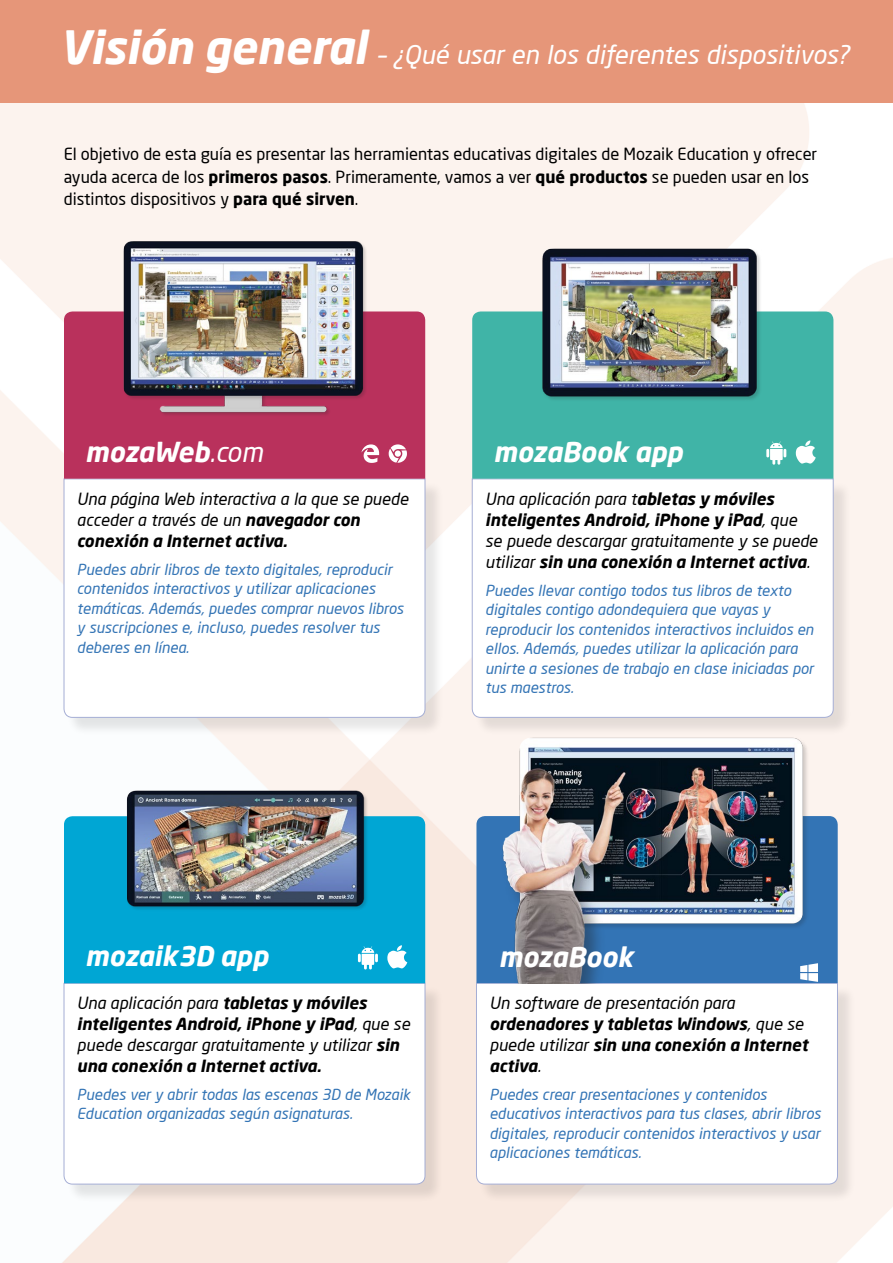
<style>
.page{position:relative;width:893px;height:1263px;background:#fff}
.page>*{position:absolute;margin:0;border:0;box-sizing:border-box;transform-origin:0 0}
.t1{font:italic 700 27px "Neo Sans Pro";color:#fff}
.t2{font:italic 25.5px "Neo Sans Pro";color:#fff}
.t3{font:italic 700 16.5px/21px "Neo Sans Pro";color:#000}
.t4{font:16.5px/22.5px "Neo Sans Pro";color:#000}
.t5{font:italic 16.5px/21px "Neo Sans Pro";color:#000}
.t6{font:italic 15px/19.5px "Neo Sans Pro";color:#3374b5}
.s1{font-weight:700;font-size:45px}
.s2{font-weight:700}
.s3{font-weight:400}
</style>
<div class="page">
<div style="left:0;top:0;width:893px;height:102px;background:#e69679"></div>
<div style="left:66px;top:481px;width:378px;height:255px;background:#000;opacity:.1"></div>
<svg style="left:64px;top:479px;width:361px;height:239px"></svg>
<div style="left:66px;top:985px;width:378px;height:218px;background:#000;opacity:.1"></div>
<svg style="left:64px;top:983px;width:361px;height:201px"></svg>
<div style="left:474px;top:481px;width:378px;height:255px;background:#000;opacity:.1"></div>
<svg style="left:472px;top:478px;width:362px;height:240px"></svg>
<div style="left:478px;top:985px;width:378px;height:218px;background:#000;opacity:.1"></div>
<svg style="left:476px;top:983px;width:362px;height:201px"></svg>
<div style="left:64px;top:311px;width:361px;height:168px;background:#b9315c"></div>
<div style="left:64px;top:816px;width:361px;height:167px;background:#00a6d4"></div>
<div style="left:472px;top:311px;width:361px;height:168px;background:#40b4a7"></div>
<div style="left:476px;top:816px;width:362px;height:167px;background:#3374b5"></div>
<svg style="left:387px;top:945px;width:20px;height:23px"></svg>
<svg style="left:796px;top:440px;width:20px;height:24px"></svg>
<svg style="left:358px;top:946px;width:20px;height:23px"></svg>
<svg style="left:766px;top:441px;width:20px;height:24px"></svg>
<svg style="left:813px;top:963px;width:5px;height:19px"></svg>
<svg style="left:389px;top:444px;width:18px;height:19px"></svg>
<svg style="left:361px;top:444px;width:18px;height:19px"></svg>
<img style="left:494px;top:236px;width:307px;height:180px">
<img style="left:101px;top:755px;width:279px;height:173px">
<img style="left:113px;top:235px;width:268px;height:191px">
<img style="left:486px;top:731px;width:327px;height:252px">
<h2 class="t2" style="left:59px;top:39px;width:792px"><span class="s1">Visión general</span> – ¿Qué usar en los diferentes dispositivos?</h2>
<p class="t4" style="left:64px;top:143px;width:755px">El objetivo de esta guía es presentar las herramientas educativas digitales de Mozaik Education y ofrecer ayuda acerca de los <span class="s2">primeros pasos</span>. Primeramente, vamos a ver <span class="s2">qué productos</span> se pueden usar en los distintos dispositivos y <span class="s2">para qué sirven</span>.</p>
<h1 class="t1" style="left:85px;top:434px;width:179px">mozaWeb<span class="s3">.com</span></h1>
<p class="t5" style="left:77px;top:488px;width:333px">Una página Web interactiva a la que se puede acceder a través de un <span class="s2">navegador con conexión a Internet activa.</span></p>
<p class="t6" style="left:77px;top:559px;width:328px">Puedes abrir libros de texto digitales, reproducir contenidos interactivos y utilizar aplicaciones temáticas. Además, puedes comprar nuevos libros y suscripciones e, incluso, puedes resolver tus deberes en línea.</p>
<h1 class="t1" style="left:493px;top:434px;width:191px">mozaBook app</h1>
<p class="t3" style="left:485px;top:487px;width:334px"><span class="s3">Una aplicación para t</span>abletas y móviles inteligentes Android, iPhone y iPad<span class="s3">, que se puede descargar gratuitamente y se puede utilizar</span> sin una conexión a Internet activa<span class="s3">.</span></p>
<p class="t6" style="left:485px;top:580px;width:330px">Puedes llevar contigo todos tus libros de texto digitales contigo adondequiera que vayas y reproducir los contenidos interactivos incluidos en ellos. Además, puedes utilizar la aplicación para unirte a sesiones de trabajo en clase iniciadas por tus maestros.</p>
<h1 class="t1" style="left:85px;top:939px;width:184px">mozaik3D app</h1>
<p class="t3" style="left:77px;top:992px;width:334px"><span class="s3">Una aplicación para</span> tabletas y móviles inteligentes Android, iPhone y iPad<span class="s3">, que se puede descargar gratuitamente y utilizar</span> sin una conexión a Internet activa.</p>
<p class="t6" style="left:77px;top:1084px;width:335px">Puedes ver y abrir todas las escenas 3D de Mozaik<br>Education organizadas según asignaturas.</p>
<h1 class="t1" style="left:499px;top:940px;width:136px">mozaBook</h1>
<p class="t3" style="left:489px;top:992px;width:320px"><span class="s3">Un software de presentación para </span>ordenadores y tabletas Windows<span class="s3">, que se puede utilizar</span> sin una conexión a Internet activa<span class="s3">.</span></p>
<p class="t6" style="left:489px;top:1084px;width:333px">Puedes crear presentaciones y contenidos educativos interactivos para tus clases, abrir libros digitales, reproducir contenidos interactivos y usar aplicaciones temáticas.</p>
</div>
